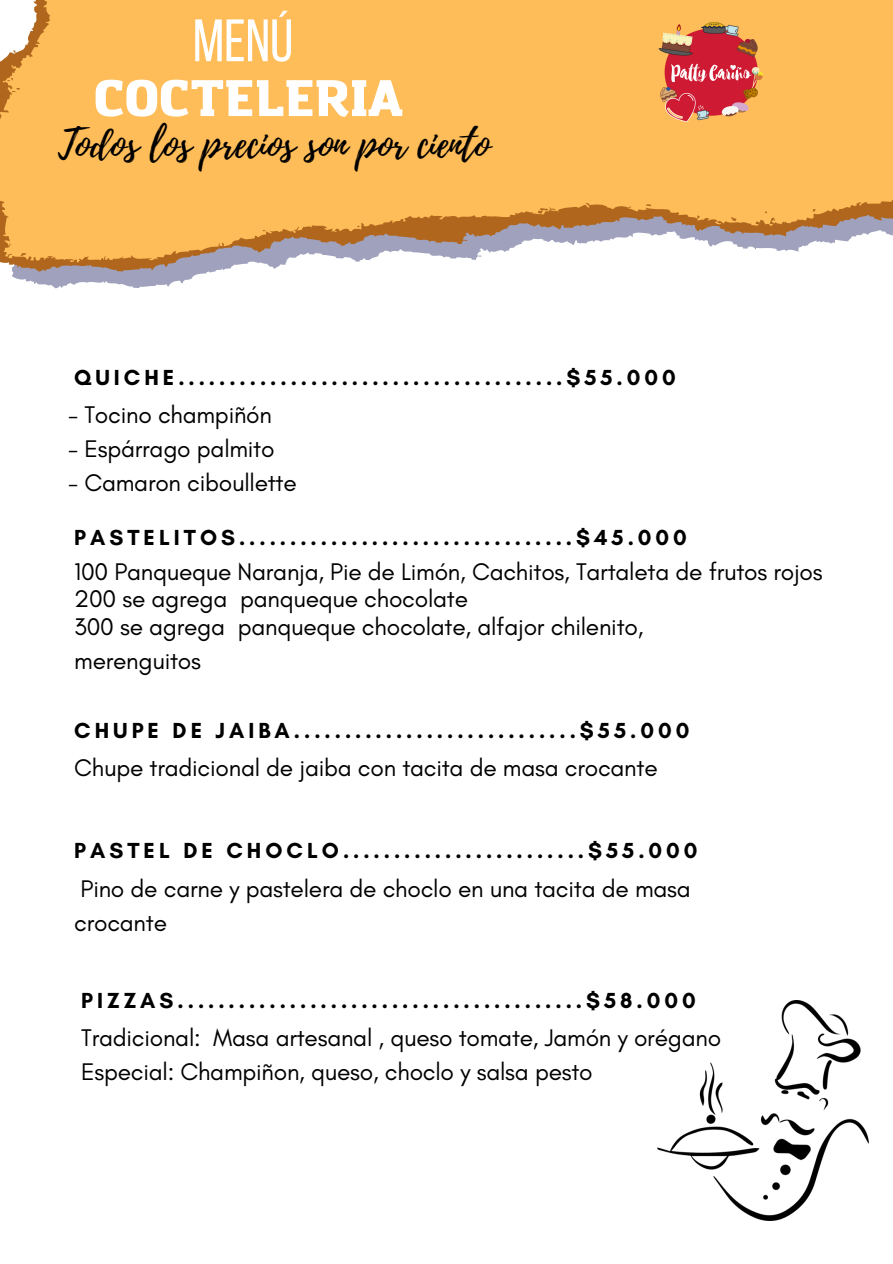
<style>
.page{position:relative;width:893px;height:1264px;background:#fff}
.page>*{position:absolute;margin:0;border:0;box-sizing:border-box;transform-origin:0 0}
.t1{font:59.7px "Bebas Neue";color:#fff}
.t2{font:900 50.55px "Amazing Grotesk";color:#fff}
.t3{font:39px "Playlist Script";color:#000}
.t4{font:24.45px/34.3px "Glacial Indifference";letter-spacing:-.01em;color:#000}
.t5{font:700 22.2px "Glacial Indifference";letter-spacing:.18em;color:#000}
</style>
<div class="page">
<svg style="left:12px;top:272px;width:200px;height:16px;fill:#9fa1bd"></svg>
<svg style="left:9px;top:263px;width:277px;height:9px"></svg>
<svg style="left:0;top:0;width:892px;height:263px;background:#f6ba63"></svg>
<img style="left:657px;top:18px;width:107px;height:107px">
<img style="left:657px;top:1000px;width:211px;height:220px">
<h2 class="t1" style="left:193px;top:16px;width:102px">MENÚ</h2>
<h3 class="t2" style="left:93px;top:77px;width:311px">COCTELERIA</h3>
<p class="t3" style="left:58px;top:116px;width:433px">Todos los precios son por ciento</p>
<p class="t5" style="left:74px;top:363px;width:603px">QUICHE......................................$55.000</p>
<h4 class="t4" style="left:68px;top:397px;width:205px">- Tocino champiñón</h4>
<p class="t4" style="left:68px;top:431px;width:208px">- Espárrago palmito</p>
<p class="t4" style="left:68px;top:466px;width:230px">- Camaron ciboullette</p>
<p class="t5" style="left:74px;top:524px;width:614px">PASTELITOS.................................$45.000</p>
<h4 class="t4" style="left:74px;top:554px;width:750px">100 Panqueque Naranja, Pie de Limón, Cachitos, Tartaleta de frutos rojos</h4>
<p class="t4" style="left:74px;top:581px;width:395px">200 se agrega panqueque chocolate</p>
<p class="t4" style="left:74px;top:608px;width:570px">300 se agrega panqueque chocolate, alfajor chilenito, merenguitos</p>
<p class="t5" style="left:74px;top:716px;width:616px">CHUPE DE JAIBA............................$55.000</p>
<h4 class="t4" style="left:74px;top:750px;width:585px">Chupe tradicional de jaiba con tacita de masa crocante</h4>
<p class="t5" style="left:74px;top:837px;width:624px">PASTEL DE CHOCLO........................$55.000</p>
<h4 class="t4" style="left:74px;top:870px;width:618px">Pino de carne y pastelera de choclo en una tacita de masa crocante</h4>
<p class="t5" style="left:81px;top:986px;width:616px">PIZZAS........................................$58.000</p>
<h4 class="t4" style="left:81px;top:1020px;width:641px">Tradicional: Masa artesanal , queso tomate, Jamón y orégano</h4>
<p class="t4" style="left:81px;top:1054px;width:513px">Especial: Champiñon, queso, choclo y salsa pesto</p>
</div>
